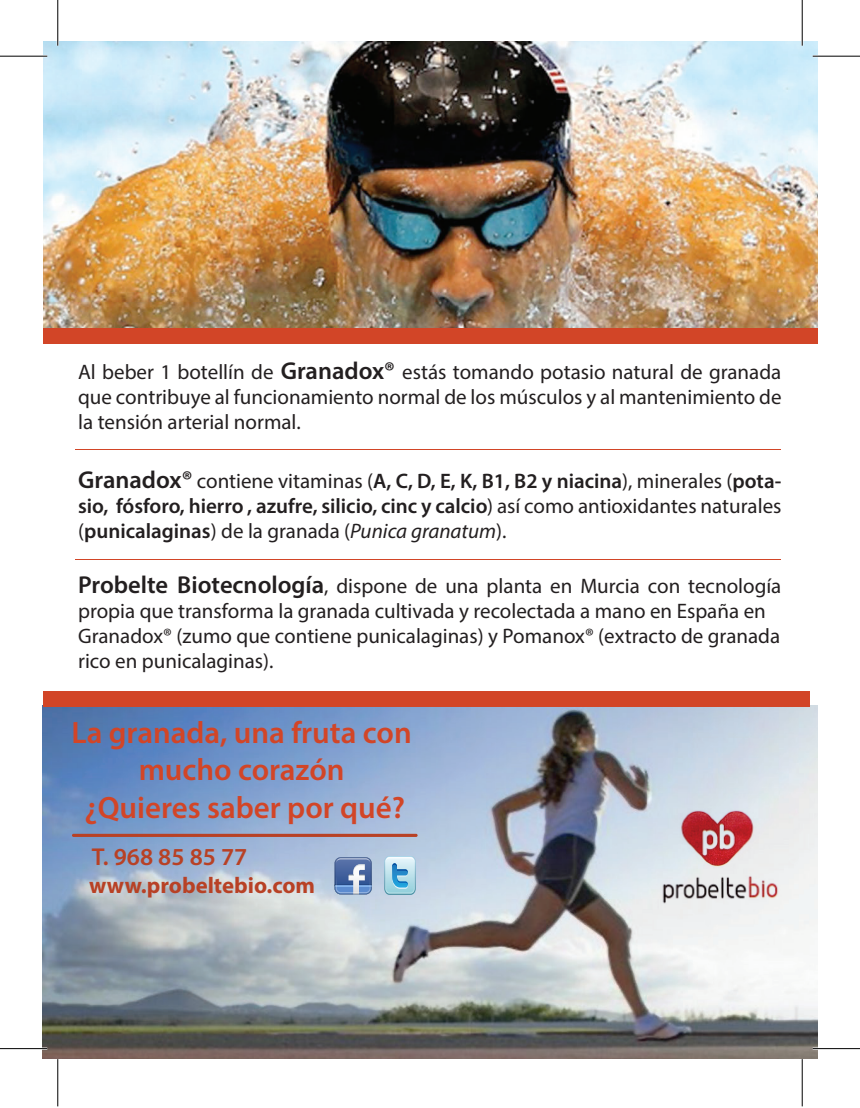
<style>
.page{position:relative;width:860px;height:1108px;background:#fff}
.page>*{position:absolute;margin:0;border:0;box-sizing:border-box;transform-origin:0 0}
.t1{font:600 30.97px/37.1px "Myriad Pro";color:#d24527;text-align:center}
.t2{font:600 24.5px "Myriad Pro";color:#b84125}
.t3{font:700 22.75px "Myriad Pro";color:#b84125}
.t4{font:21px/25.2px "Myriad Pro";color:#231f20;text-align:justify}
.t5{font:600 21px/25.2px "Myriad Pro";color:#231f20;text-align:justify}
.s1{font-weight:600;font-size:24.5px}
.s2{font-size:24.5px}
.s3{font-weight:400}
.s4{font-weight:400;font-style:italic}
</style>
<div class="page">
<img style="left:43px;top:705px;width:774px;height:353px">
<hr style="left:72px;top:834px;width:345px;height:3px;background:#b84125;border-radius:2px">
<svg style="left:334px;top:857px;width:38px;height:37px"></svg>
<svg style="left:384px;top:856px;width:32px;height:39px"></svg>
<img style="left:43px;top:41px;width:774px;height:287px">
<div style="left:43px;top:328px;width:774px;height:16px;background:#d24527"></div>
<div style="left:43px;top:691px;width:766px;height:16px;background:#d24527"></div>
<hr style="left:75px;top:559px;width:706px;height:1px;background:#d24527">
<hr style="left:75px;top:448px;width:706px;height:1px;background:#d24527">
<img style="left:648px;top:805px;width:140px;height:108px">
<hr style="left:0;top:55px;width:47px;height:2px;background:#fff">
<hr style="left:812px;top:55px;width:48px;height:2px;background:#fff">
<hr style="left:0;top:1047px;width:47px;height:2px;background:#fff">
<hr style="left:812px;top:1047px;width:48px;height:2px;background:#fff">
<hr style="left:57px;top:0;width:2px;height:46px;background:#fff">
<hr style="left:801px;top:0;width:2px;height:46px;background:#fff">
<hr style="left:0;top:56px;width:47px;height:1px;background:#000">
<hr style="left:812px;top:56px;width:48px;height:1px;background:#000">
<hr style="left:0;top:1048px;width:47px;height:1px;background:#000">
<hr style="left:812px;top:1048px;width:48px;height:1px;background:#000">
<hr style="left:57px;top:0;width:1px;height:46px;background:#000">
<hr style="left:57px;top:1059px;width:1px;height:47px;background:#000">
<hr style="left:802px;top:0;width:1px;height:46px;background:#000">
<hr style="left:802px;top:1059px;width:1px;height:47px;background:#000">
<p class="t4" style="left:78px;top:358px;width:705px">Al beber 1 botellín de <span class="s1">Granadox®</span> estás tomando potasio natural de granada que contribuye al funcionamiento normal de los músculos y al mantenimiento de la tensión arterial normal.</p>
<p class="t5" style="left:78px;top:467px;width:705px"><span class="s2">Granadox®</span> <span class="s3">contiene vitaminas (</span>A, C, D, E, K, B1, B2 y niacina<span class="s3">), minerales (</span>pota&shy;sio, fósforo, hierro , azufre, silicio, cinc y calcio<span class="s3">) así como antioxidantes naturales (</span>punicalaginas<span class="s3">) de la granada (</span><span class="s4">Punica granatum</span><span class="s3">).</span></p>
<p class="t4" style="left:78px;top:573px;width:704px;text-align:left"><span class="s1">Probelte Biotecnología</span>, dispone de una planta en Murcia con tecnología propia que transforma la granada cultivada y recolectada a mano en España en Granadox® (zumo que contiene punicalaginas) y Pomanox® (extracto de granada rico en punicalaginas).</p>
<h1 class="t1" style="left:72px;top:713px;width:342px">La granada, una fruta con mucho corazón<br>¿Quieres saber por qué?</h1>
<p class="t2" style="left:92px;top:841px;width:157px">T. 968 85 85 77</p>
<p class="t3" style="left:89px;top:870px;width:227px">www.probeltebio.com</p>
</div>
